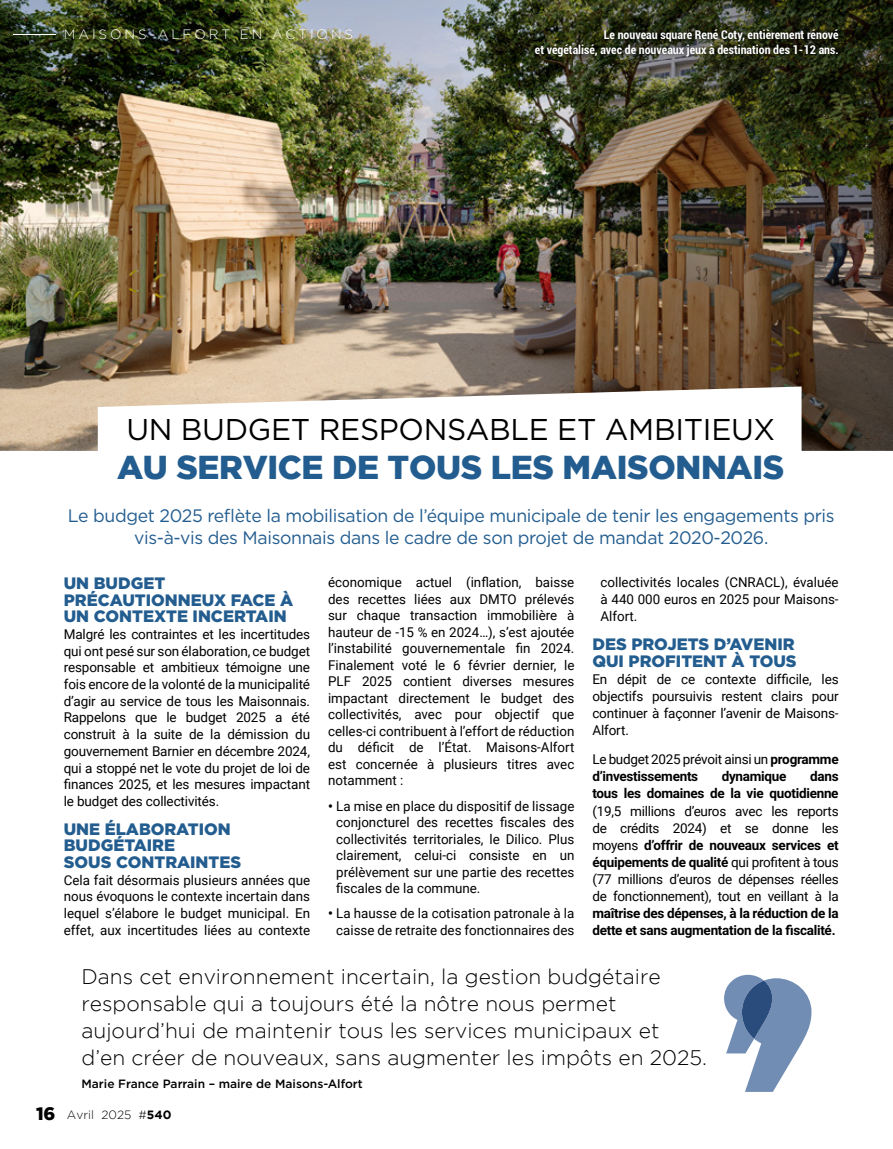
<style>
.page{position:relative;width:893px;height:1149px;background:#fff}
.page>*{position:absolute;margin:0;border:0;box-sizing:border-box;transform-origin:0 0}
.t1{font:900 33px "Gotham";letter-spacing:-.01em;color:#235d8f}
.t2{font:30px "Gotham";letter-spacing:-.01em;color:#000}
.t3{font:300 21px/27px "Gotham";color:#000}
.t4{font:18px/22.5px "Gotham";letter-spacing:-.02em;color:#235d8f;text-align:center}
.t5{font:900 16.5px/16.6px "Gotham";color:#235d8f}
.t6{font:13.5px/16.5px "Roboto";color:#000;text-align:justify}
.t7{font:700 13.5px/17px "Roboto";letter-spacing:-.02em;color:#000;text-align:right}
.t8{font:13.5px/17px "Roboto";letter-spacing:-.02em;color:#000}
.t9{font:300 13.5px "Gotham";letter-spacing:.215em;color:#fff}
.t10{font:700 condensed 12px/15px "Roboto";color:#fff;text-align:right}
.t11{font:500 12px "Gotham";color:#000}
.t12{font:300 12px "Gotham";color:#000}
.s1{font-weight:700}
.s2{font-weight:900;font-size:18px}
</style>
<div class="page">
<img style="left:0;top:0;width:893px;height:450px">
<hr style="left:13px;top:34px;width:43px;height:1px;background:#fff">
<svg style="left:724px;top:974px;width:87px;height:117px"></svg>
<img style="left:530px;top:24px;width:313px;height:36px">
<svg style="left:98px;top:386px;width:703px;height:64px"></svg>
<p class="t9" style="left:64px;top:27px;width:291px">MAISONS-ALFORT EN ACTIONS</p>
<p class="t10" style="left:535px;top:26px;width:305px">Le nouveau square René Coty, entièrement rénové<br>et végétalisé, avec de nouveaux jeux à destination des 1-12 ans.</p>
<h2 class="t2" style="left:126px;top:409px;width:650px">UN BUDGET RESPONSABLE ET AMBITIEUX</h2>
<h1 class="t1" style="left:117px;top:447px;width:669px">AU SERVICE DE TOUS LES MAISONNAIS</h1>
<h3 class="t4" style="left:68px;top:503px;width:768px">Le budget 2025 reflète la mobilisation de l’équipe municipale de tenir les engagements pris vis-à-vis des Maisonnais dans le cadre de son projet de mandat 2020-2026.</h3>
<p class="t5" style="left:64px;top:574px;width:231px">UN BUDGET<br>PRÉCAUTIONNEUX FACE À<br>UN CONTEXTE INCERTAIN</p>
<p class="t6" style="left:64px;top:625px;width:248px">Malgré les contraintes et les incertitudes qui ont pesé sur son élaboration, ce budget responsable et ambitieux témoigne une fois encore de la volonté de la municipalité d’agir au service de tous les Maisonnais.<br>Rappelons que le budget 2025 a été construit à la suite de la démission du gouvernement Barnier en décembre 2024, qui a stoppé net le vote du projet de loi de finances 2025, et les mesures impactant le budget des collectivités.</p>
<p class="t5" style="left:64px;top:819px;width:179px">UNE ÉLABORATION<br>BUDGÉTAIRE<br>SOUS CONTRAINTES</p>
<p class="t6" style="left:64px;top:870px;width:248px">Cela fait désormais plusieurs années que nous évoquons le contexte incertain dans lequel s’élabore le budget municipal. En effet, aux incertitudes liées au contexte</p>
<p class="t6" style="left:328px;top:573px;width:248px">économique actuel (inflation, baisse des recettes liées aux DMTO prélevés sur chaque transaction immobilière à hauteur de -15 % en 2024…), s’est ajoutée l’instabilité gouvernementale fin 2024.<br>Finalement voté le 6 février dernier, le PLF 2025 contient diverses mesures impactant directement le budget des collectivités, avec pour objectif que celles-ci contribuent à l’effort de réduction du déficit de l’État. Maisons-Alfort est concernée à plusieurs titres avec notamment :</p>
<p class="t6" style="left:336px;top:796px;width:240px;text-indent:-8px"><span class="s1">•</span> La mise en place du dispositif de lissage conjoncturel des recettes fiscales des collectivités territoriales, le Dilico. Plus clairement, celui-ci consiste en un prélèvement sur une partie des recettes fiscales de la commune.</p>
<p class="t6" style="left:328px;top:904px;width:248px;text-align:right"><span class="s1">•</span> La hausse de la cotisation patronale à la caisse de retraite des fonctionnaires des</p>
<p class="t6" style="left:600px;top:573px;width:240px;line-height:17px">collectivités locales (CNRACL), évaluée à 440 000 euros en 2025 pour Maisons-Alfort.</p>
<p class="t5" style="left:592px;top:635px;width:206px;line-height:17.1px">DES PROJETS D’AVENIR<br>QUI PROFITENT À TOUS</p>
<p class="t6" style="left:592px;top:670px;width:248px;line-height:17px">En dépit de ce contexte difficile, les objectifs poursuivis restent clairs pour continuer à façonner l’avenir de Maisons-Alfort.</p>
<p class="t8" style="left:592px;top:750px;width:248px">Le budget 2025 prévoit ainsi un <span class="s1">programme d’investissements</span></p>
<p class="t7" style="left:592px;top:767px;width:248px">dans<br>tous les domaines de la vie quotidienne</p>
<p class="t6" style="left:592px;top:801px;width:248px;line-height:17px">(19,5 millions d’euros avec les reports de crédits 2024) et se donne les moyens <span class="s1">d’offrir de nouveaux services et équipements de qualité</span> qui profitent à tous (77 millions d’euros de dépenses réelles de fonctionnement), tout en veillant à la</p>
<p class="t7" style="left:592px;top:903px;width:248px;text-align:left">maîtrise des dépenses, à la réduction de la dette et sans augmentation de la fiscalité.</p>
<h3 class="t3" style="left:81px;top:962px;width:627px">Dans cet environnement incertain, la gestion budgétaire responsable qui a toujours été la nôtre nous permet aujourd’hui de maintenir tous les services municipaux et d’en créer de nouveaux, sans augmenter les impôts en 2025.</h3>
<p class="t11" style="left:81px;top:1075px;width:283px">Marie France Parrain – maire de Maisons-Alfort</p>
<p class="t7" style="left:722px;top:767px;width:66px">dynamique</p>
<p class="t12" style="left:36px;top:1107px;width:137px"><span class="s2">16</span> Avril 2025 #<span class="s1">540</span></p>
</div>
